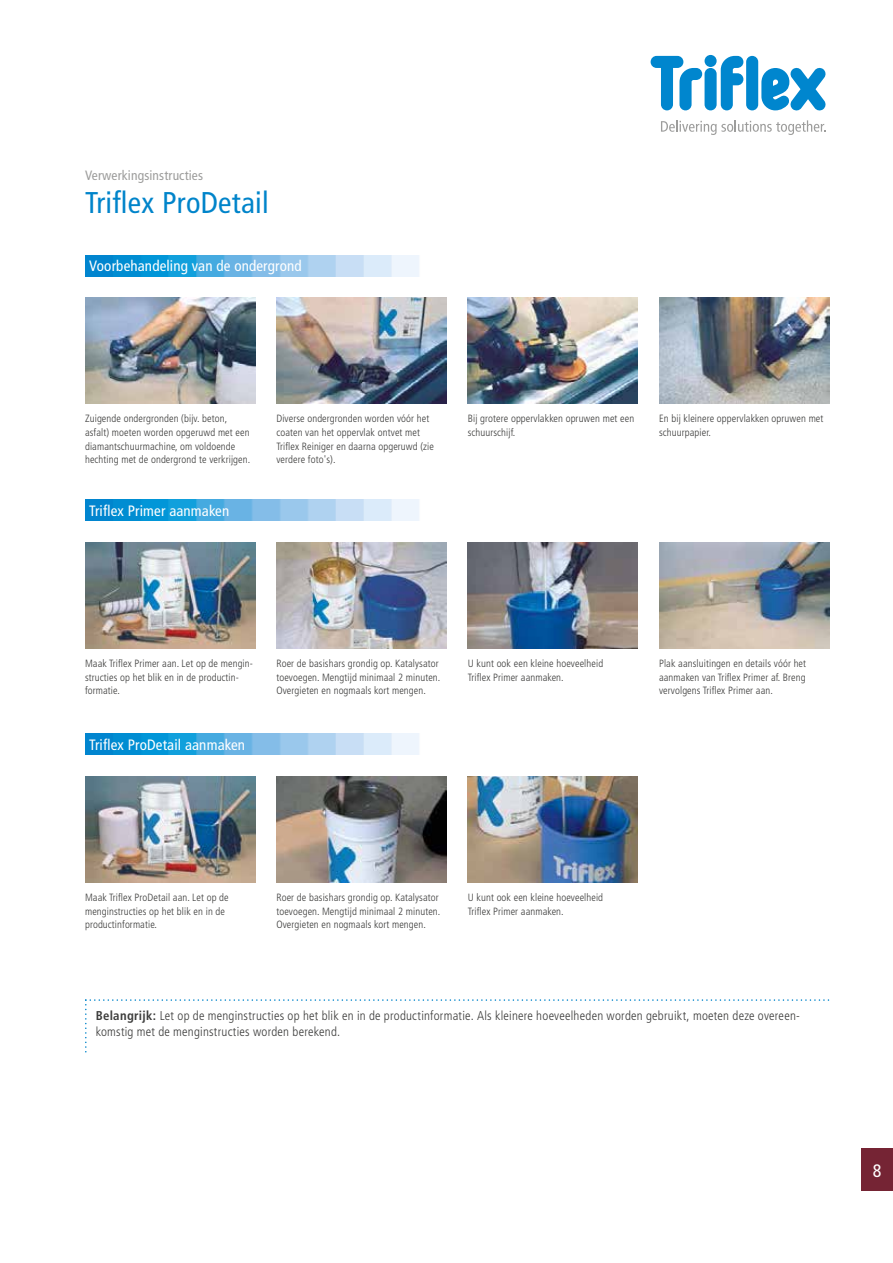
<style>
.page{position:relative;width:893px;height:1263px;background:#fff}
.page>*{position:absolute;margin:0;border:0;box-sizing:border-box;transform-origin:0 0}
.t1{font:condensed 30px "Frutiger LT Pro";letter-spacing:.01em;color:#0084ca}
.t2{font:condensed 18px "Frutiger LT Pro";color:#fff}
.t3{font:condensed 15px "Frutiger LT Pro";letter-spacing:.01em;color:#fff}
.t4{font:condensed 13.5px "Frutiger LT Pro";letter-spacing:.01em;color:#9d9d9c}
.t5{font:300 condensed 12.75px/16.6px "Frutiger LT Pro";letter-spacing:.02em;color:#3c3c3b}
.t6{font:300 condensed 10.5px/13.6px "Frutiger LT Pro";letter-spacing:.01em;color:#3c3c3b}
.s1{font-weight:700}
</style>
<div class="page">
<svg style="left:651px;top:56px;width:51px;height:54px"></svg>
<div style="left:705px;top:68px;width:12px;height:42px;background:#0086ce;border-radius:6px"></div>
<div style="left:704px;top:55px;width:13px;height:12px;background:#0086ce;border-radius:50%"></div>
<svg style="left:721px;top:56px;width:22px;height:54px"></svg>
<svg style="left:761px;top:67px;width:64px;height:44px"></svg>
<div style="left:746px;top:56px;width:12px;height:54px;background:#0086ce;border-radius:6px"></div>
<svg style="left:661px;top:120px;width:164px;height:15px"></svg>
<img style="left:85px;top:733px;width:334px;height:22px">
<img style="left:85px;top:255px;width:334px;height:21px">
<div style="left:861px;top:1148px;width:32px;height:43px;background:#752434"></div>
<img style="left:276px;top:298px;width:170px;height:106px">
<img style="left:85px;top:298px;width:170px;height:106px">
<img style="left:468px;top:298px;width:170px;height:106px">
<img style="left:659px;top:298px;width:170px;height:106px">
<img style="left:276px;top:542px;width:170px;height:106px">
<img style="left:85px;top:542px;width:170px;height:106px">
<img style="left:468px;top:542px;width:170px;height:106px">
<img style="left:659px;top:542px;width:170px;height:106px">
<img style="left:276px;top:776px;width:170px;height:106px">
<img style="left:85px;top:776px;width:170px;height:106px">
<img style="left:468px;top:776px;width:170px;height:106px">
<svg style="left:85px;top:999px;width:744px;height:53px"></svg>
<img style="left:85px;top:500px;width:334px;height:21px">
<p class="t4" style="left:85px;top:168px;width:120px">Verwerkingsinstructies</p>
<h1 class="t1" style="left:85px;top:185px;width:185px">Triflex ProDetail</h1>
<h3 class="t3" style="left:89px;top:257px;width:214px">Voorbehandeling van de ondergrond</h3>
<p class="t6" style="left:85px;top:412px;width:167px">Zuigende ondergronden (bijv. beton, asfalt) moeten worden opgeruwd met een diamantschuurmachine, om voldoende hechting met de ondergrond te verkrijgen.</p>
<p class="t6" style="left:468px;top:412px;width:168px">Bij grotere oppervlakken opruwen met een schuurschijf.</p>
<p class="t6" style="left:276px;top:412px;width:159px">Diverse ondergronden worden vóór het coaten van het oppervlak ontvet met Triflex Reiniger en daarna opgeruwd (zie verdere foto's).</p>
<p class="t6" style="left:659px;top:412px;width:166px">En bij kleinere oppervlakken opruwen met schuurpapier.</p>
<h3 class="t3" style="left:89px;top:502px;width:142px">Triflex Primer aanmaken</h3>
<p class="t6" style="left:85px;top:657px;width:169px">Maak Triflex Primer aan. Let op de mengin&shy;structies op het blik en in de productin&shy;formatie.</p>
<p class="t6" style="left:276px;top:657px;width:166px">Roer de basishars grondig op. Katalysator toevoegen. Mengtijd minimaal 2 minuten.<br>Overgieten en nogmaals kort mengen.</p>
<p class="t6" style="left:468px;top:657px;width:137px">U kunt ook een kleine hoeveelheid<br>Triflex Primer aanmaken.</p>
<h3 class="t3" style="left:89px;top:736px;width:157px">Triflex ProDetail aanmaken</h3>
<p class="t6" style="left:659px;top:657px;width:149px;text-align:justify">Plak aansluitingen en details vóór het aanmaken van Triflex Primer af. Breng vervolgens Triflex Primer aan.</p>
<p class="t6" style="left:85px;top:890px;width:145px">Maak Triflex ProDetail aan. Let op de menginstructies op het blik en in de productinformatie.</p>
<p class="t6" style="left:468px;top:890px;width:137px">U kunt ook een kleine hoeveelheid<br>Triflex Primer aanmaken.</p>
<p class="t6" style="left:276px;top:890px;width:166px">Roer de basishars grondig op. Katalysator toevoegen. Mengtijd minimaal 2 minuten.<br>Overgieten en nogmaals kort mengen.</p>
<p class="t5" style="left:96px;top:1007px;width:706px"><span class="s1">Belangrijk:</span> Let op de menginstructies op het blik en in de productinformatie. Als kleinere hoeveelheden worden gebruikt, moeten deze overeen&shy;komstig met de menginstructies worden berekend.</p>
<h2 class="t2" style="left:873px;top:1160px;width:10px">8</h2>
</div>
